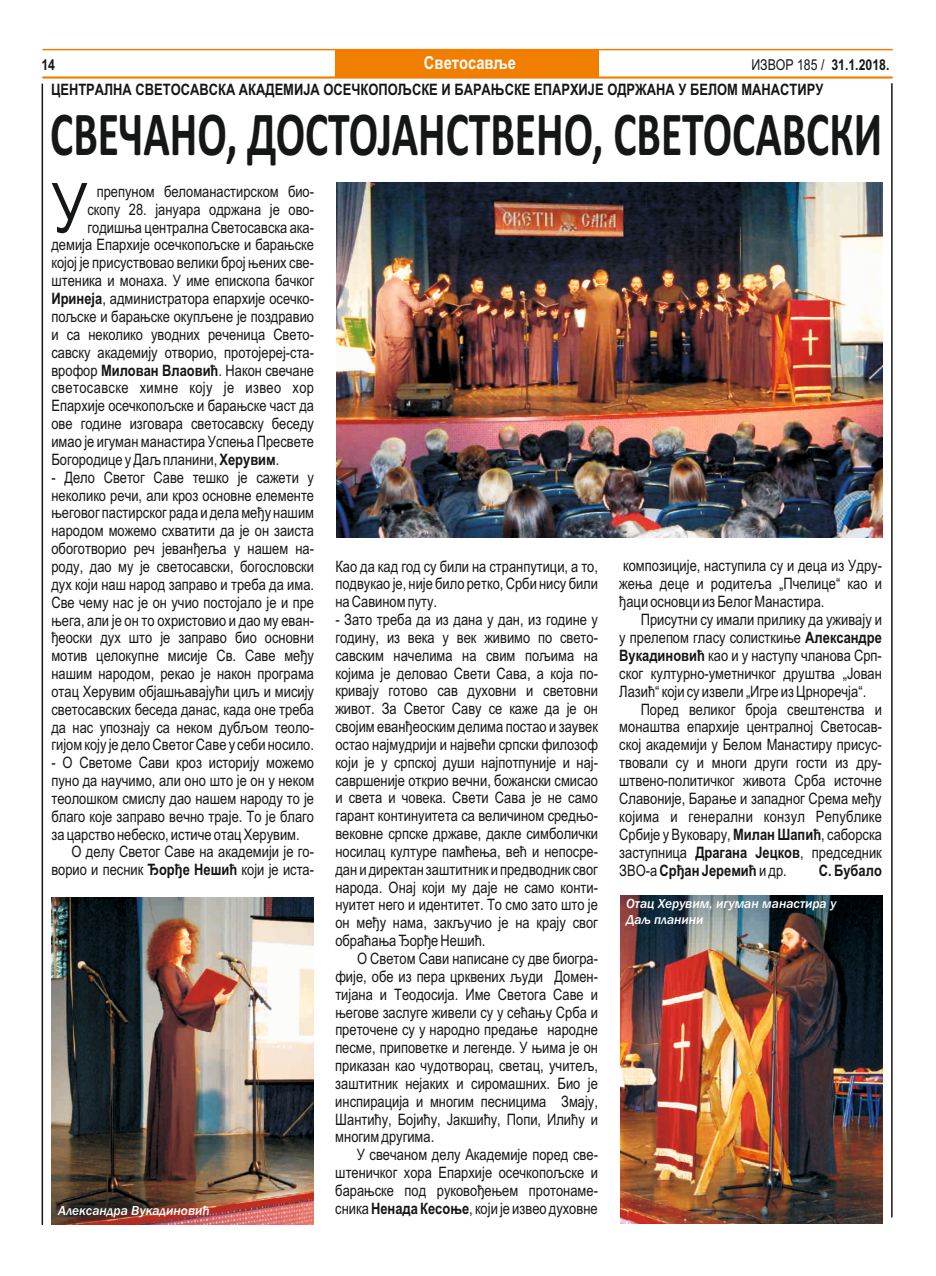
<style>
.page{position:relative;width:936px;height:1276px;background:#fff}
.page>*{position:absolute;margin:0;border:0;box-sizing:border-box;transform-origin:0 0}
.t1{font:69.15px "Arial Narrow";color:#151616}
.t2{font:700 63px "Calibri";color:#151616;scale:.69 1}
.t3{font:700 18px "Arial Narrow";color:#fff}
.t4{font:15.75px/17.9px "Arial Narrow";color:#151616;text-align:justify}
.t5{font:700 15.75px "Arial Narrow";color:#151616}
.t6{font:15.75px "Arial Narrow";letter-spacing:.025em;color:#151616}
.t7{font:700 15px "Arial Narrow";color:#151616}
.t8{font:italic 500 13.5px/15.3px "Franklin Gothic";color:#fff}
.s1{font-weight:400}
.s2{font-weight:700}
</style>
<div class="page">
<hr style="left:43px;top:49px;width:849px;height:1px;background:#f27e00">
<hr style="left:43px;top:77px;width:849px;height:1px;background:#f27e00">
<hr style="left:42px;top:84px;width:1px;height:1141px;background:#151616">
<hr style="left:891px;top:83px;width:1px;height:1134px;background:#151616">
<div style="left:335px;top:50px;width:263px;height:28px;background:#f27e00"></div>
<img style="left:337px;top:182px;width:545px;height:355px">
<img style="left:52px;top:897px;width:261px;height:327px">
<img style="left:621px;top:895px;width:261px;height:328px">
<p class="t7" style="left:41px;top:59px;width:15px">14</p>
<p class="t3" style="left:424px;top:56px;width:94px">Светосавље</p>
<p class="t7" style="left:751px;top:59px;width:140px"><span class="s1">ИЗВОР 185 /</span> 31.1.2018.</p>
<p class="t5" style="left:51px;top:83px;width:773px">ЦЕНТРАЛНА СВЕТОСАВСКА АКАДЕМИЈА ОСЕЧКОПОЉСКЕ И БАРАЊСКЕ ЕПАРХИЈЕ ОДРЖАНА У БЕЛОМ МАНАСТИРУ</p>
<h2 class="t2" style="left:50px;top:108px;width:1207px">СВЕЧАНО, ДОСТОЈАНСТВЕНО, СВЕТОСАВСКИ</h2>
<h1 class="t1" style="left:51px;top:182px;width:38px">У</h1>
<p class="t4" style="left:97px;top:184px;width:219px">препуном беломанастирском био-</p>
<p class="t4" style="left:87px;top:202px;width:228px">скопу 28. јануара одржана је ово-</p>
<p class="t4" style="left:87px;top:219px;width:228px">годишња централна Светосавска ака-</p>
<p class="t4" style="left:51px;top:237px;width:264px">демија Епархије осечкопољске и барањске</p>
<p class="t4" style="left:51px;top:255px;width:264px">којој је присуствовао велики број њених све-</p>
<p class="t4" style="left:51px;top:273px;width:264px">штеника и монаха. У име епископа бачког</p>
<p class="t4" style="left:51px;top:291px;width:264px"><span class="s2">Иринеја</span>, администратора епархије осечко-</p>
<p class="t4" style="left:51px;top:309px;width:264px">пољске и барањске окупљене је поздравио</p>
<p class="t4" style="left:51px;top:327px;width:264px">и са неколико уводних реченица Свето-</p>
<p class="t4" style="left:51px;top:344px;width:264px">савску академију отворио, протојереј-ста-</p>
<p class="t4" style="left:51px;top:362px;width:264px">врофор <span class="s2">Милован Влаовић</span>. Након свечане</p>
<p class="t6" style="left:51px;top:382px;width:264px">светосавске химне коју је извео хор</p>
<p class="t4" style="left:51px;top:398px;width:264px">Епархије осечкопољске и барањске част да</p>
<p class="t4" style="left:51px;top:416px;width:264px">ове године изговара светосавску беседу</p>
<p class="t4" style="left:51px;top:434px;width:264px">имао је игуман манастира Успења Пресвете</p>
<p class="t4" style="left:51px;top:452px;width:229px">Богородице у Даљ планини,<span class="s2">Херувим</span>.</p>
<p class="t4" style="left:51px;top:470px;width:264px">- Дело Светог Саве тешко је сажети у неколико речи, али кроз основне елементе његовог пастирског рада и дела међу нашим народом можемо схватити да је он заиста обоготворио реч јеванђеља у нашем на&shy;роду, дао му је светосавски, богословски дух који наш народ заправо и треба да има.<br>Све чему нас је он учио постојало је и пре њега, али је он то охристовио и дао му еван&shy;ђеоски дух што је заправо био основни мотив целокупне мисије Св. Саве међу нашим народом, рекао је након програма отац Херувим објашњавајући циљ и мисију светосавских беседа данас, када оне треба да нас упознају са неком дубљом теоло&shy;гијом коју је дело Светог Саве у себи носило.</p>
<p class="t4" style="left:51px;top:755px;width:264px">- О Светоме Сави кроз историју можемо</p>
<p class="t4" style="left:51px;top:773px;width:264px">пуно да научимо, али оно што је он у неком</p>
<p class="t4" style="left:51px;top:791px;width:264px">теолошком смислу дао нашем народу то је</p>
<p class="t4" style="left:51px;top:809px;width:264px">благо које заправо вечно траје. То је благо</p>
<p class="t4" style="left:51px;top:826px;width:250px">за царство небеско, истиче отац Херувим.</p>
<p class="t4" style="left:72px;top:844px;width:244px">О делу Светог Саве на академији је го-</p>
<p class="t4" style="left:51px;top:862px;width:264px">ворио и песник <span class="s2">Ђорђе Нешић</span> који је иста-</p>
<p class="t8" style="left:58px;top:1203px;width:153px">Александра Вукадиновић</p>
<p class="t4" style="left:335px;top:558px;width:264px">Као да кад год су били на странпутици, а то, подвукао је, није било ретко, Срби нису били на Савином путу.</p>
<p class="t4" style="left:335px;top:612px;width:264px">- Зато треба да из дана у дан, из године у годину, из века у век живимо по свето&shy;савским начелима на свим пољима на којима је деловао Свети Сава, а која по&shy;кривају готово сав духовни и световни живот. За Светог Саву се каже да је он својим еванђеоским делима постао и заувек остао најмудрији и највећи српски филозоф који је у српској души најпотпуније и нај&shy;савршеније открио вечни, божански смисао и света и човека. Свети Сава је не само гарант континуитета са величином средњо&shy;вековне српске државе, дакле симболички носилац културе памћења, већ и непосре&shy;дан и директан заштитник и предводник свог народа. Онај који му даје не само конти&shy;нуитет него и идентитет. То смо зато што је он међу нама, закључио је на крају свог обраћања Ђорђе Нешић.</p>
<p class="t4" style="left:335px;top:951px;width:264px;text-indent:22px">О Светом Сави написане су две биогра&shy;фије, обе из пера црквених људи Домен&shy;тијана и Теодосија. Име Светога Саве и његове заслуге живели су у сећању Срба и преточене су у народно предање народне песме, приповетке и легенде. У њима је он приказан као чудотворац, светац, учитељ, заштитник нејаких и сиромашних. Био је инспирација и многим песницима Змају, Шантићу, Бојићу, Јакшићу, Попи, Илићу и многим другима.</p>
<p class="t4" style="left:335px;top:1147px;width:264px;text-indent:21px">У свечаном делу Академије поред све&shy;штеничког хора Епархије осечкопољске и барањске под руковођењем протонаме&shy;сника <span class="s2">Ненада Кесоње</span>, који је извео духовне</p>
<p class="t4" style="left:619px;top:558px;width:264px">композиције, наступила су и деца из Удру&shy;жења деце и родитеља „Пчелице“ као и ђаци основци из Белог Манастира.</p>
<p class="t4" style="left:640px;top:612px;width:243px">Присутни су имали прилику да уживају и</p>
<p class="t4" style="left:619px;top:630px;width:264px">у прелепом гласу солисткиње <span class="s2">Александре</span></p>
<p class="t4" style="left:619px;top:648px;width:264px"><span class="s2">Вукадиновић</span> као и у наступу чланова Срп-</p>
<p class="t4" style="left:619px;top:666px;width:264px">ског културно-уметничког друштва „Јован</p>
<p class="t4" style="left:619px;top:683px;width:248px">Лазић“ који су извели „Игре из Црноречја“.</p>
<p class="t4" style="left:640px;top:701px;width:243px">Поред великог броја свештенства и</p>
<p class="t4" style="left:619px;top:719px;width:264px">монаштва епархије централној Светосав-</p>
<p class="t4" style="left:619px;top:737px;width:264px">ској академији у Белом Манастиру присус-</p>
<p class="t4" style="left:619px;top:755px;width:264px">твовали су и многи други гости из дру-</p>
<p class="t4" style="left:619px;top:773px;width:264px">штвено-политичког живота Срба источне</p>
<p class="t4" style="left:619px;top:790px;width:264px">Славоније, Барање и западног Срема међу</p>
<p class="t4" style="left:619px;top:808px;width:264px">којима и генерални конзул Републике</p>
<p class="t4" style="left:619px;top:826px;width:264px">Србије у Вуковару, <span class="s2">Милан Шапић</span>, саборска</p>
<p class="t4" style="left:619px;top:844px;width:264px">заступница <span class="s2">Драгана Јецков</span>, председник</p>
<p class="t5" style="left:619px;top:864px;width:169px"><span class="s1">ЗВО-а</span> Срђан Јеремић <span class="s1">и др.</span></p>
<p class="t5" style="left:818px;top:864px;width:64px">С. Бубало</p>
<p class="t8" style="left:626px;top:897px;width:212px">Отац Херувим, игуман манастира у<br>Даљ планини</p>
</div>
